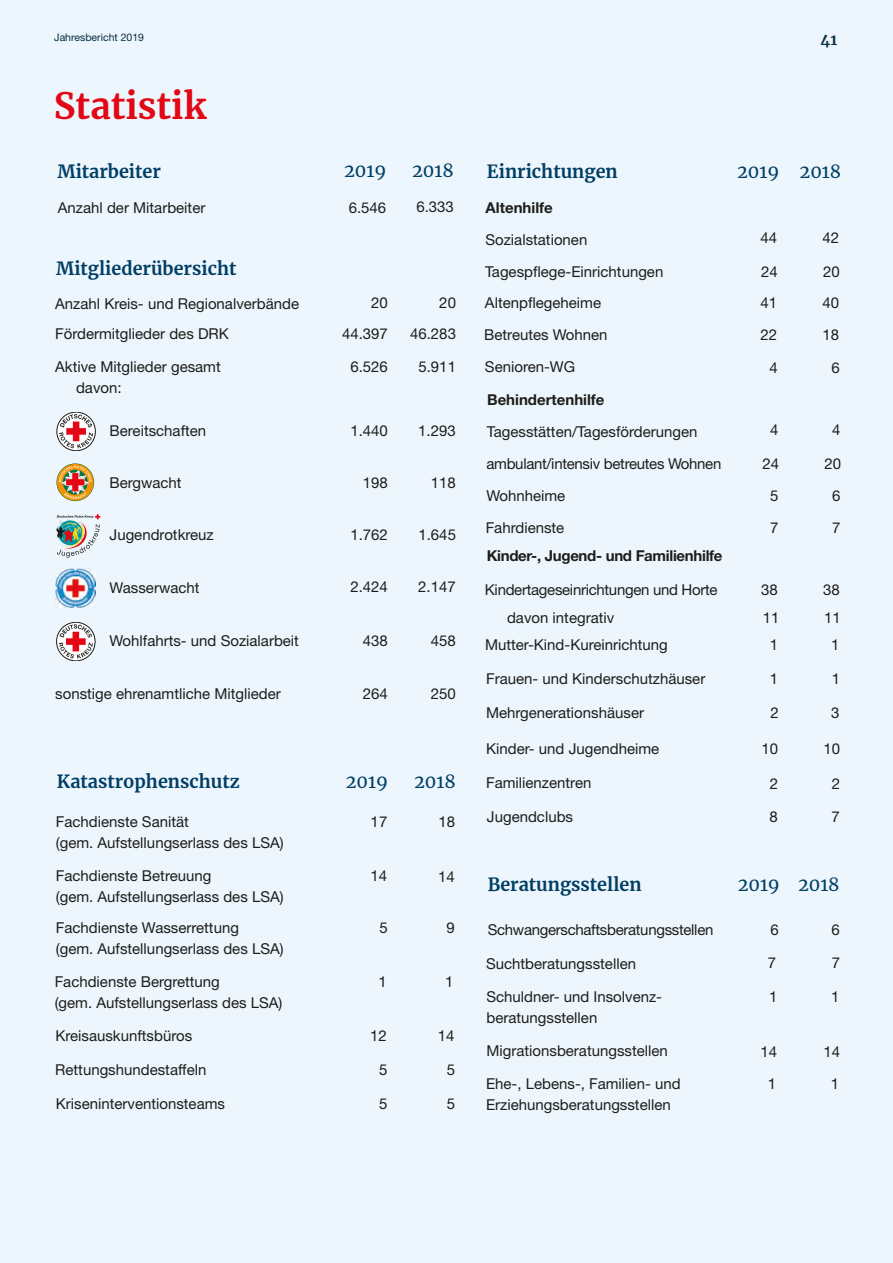
<style>
.page{position:relative;width:893px;height:1263px;background:#edf6fc}
.page>*{position:absolute;margin:0;border:0;box-sizing:border-box;transform-origin:0 0}
.t1{font:700 36px "Merriweather";color:#e30614}
.t2{font:700 18px "Merriweather";color:#003e66}
.t3{font:18px "Merriweather";color:#003e66}
.t4{font:15px/21px "Helvetica Neue";color:#1d1d1b}
.t5{font:15px "Helvetica Neue";letter-spacing:-.02em;color:#1d1d1b}
.t6{font:700 15px "Helvetica Neue";letter-spacing:-.01em;color:#1d1d1b}
.t7{font:700 15px "Merriweather";color:#082f43}
.t8{font:10.5px "Helvetica Neue";color:#082f43}
</style>
<div class="page">
<svg style="left:56px;top:463px;width:38px;height:38px"></svg>
<svg style="left:57px;top:464px;width:37px;height:37px"></svg>
<svg style="left:59px;top:466px;width:33px;height:33px"></svg>
<svg style="left:57px;top:412px;width:38px;height:39px"></svg>
<div style="left:57px;top:412px;width:38px;height:39px;border:1px solid #1d1d1b;border-radius:50%"></div>
<svg style="left:59px;top:414px;width:34px;height:34px"></svg>
<svg style="left:57px;top:514px;width:43px;height:44px"></svg>
<img style="left:56px;top:568px;width:39px;height:40px">
<svg style="left:57px;top:622px;width:38px;height:39px"></svg>
<div style="left:56px;top:622px;width:39px;height:39px;border:1px solid #1d1d1b;border-radius:50%"></div>
<svg style="left:59px;top:624px;width:34px;height:35px"></svg>
<p class="t8" style="left:54px;top:31px;width:91px">Jahresbericht 2019</p>
<p class="t7" style="left:820px;top:29px;width:18px">41</p>
<h1 class="t1" style="left:54px;top:81px;width:154px">Statistik</h1>
<p class="t2" style="left:57px;top:159px;width:105px">Mitarbeiter</p>
<p class="t4" style="left:58px;top:197px;width:149px">anzahl der Mitarbeiter</p>
<p class="t2" style="left:56px;top:256px;width:182px">Mitgliederübersicht</p>
<p class="t4" style="left:55px;top:293px;width:245px">anzahl Kreis- und Regionalverbände</p>
<p class="t4" style="left:55px;top:323px;width:175px">Fördermitglieder des DRK</p>
<p class="t4" style="left:76px;top:356px;width:146px;text-indent:-21px">aktive Mitglieder gesamt davon:</p>
<p class="t4" style="left:110px;top:420px;width:98px">bereitschaften</p>
<p class="t4" style="left:110px;top:472px;width:74px">bergwacht</p>
<p class="t4" style="left:110px;top:524px;width:106px">Jugendrotkreuz</p>
<p class="t4" style="left:110px;top:576px;width:91px">Wasserwacht</p>
<p class="t4" style="left:110px;top:630px;width:191px">Wohlfahrts- und sozialarbeit</p>
<p class="t3" style="left:344px;top:158px;width:44px">2019</p>
<p class="t3" style="left:412px;top:158px;width:43px">2018</p>
<p class="t4" style="left:349px;top:197px;width:39px">6.546</p>
<p class="t4" style="left:416px;top:196px;width:39px">6.333</p>
<p class="t4" style="left:371px;top:292px;width:18px">20</p>
<p class="t4" style="left:439px;top:292px;width:18px">20</p>
<p class="t4" style="left:342px;top:323px;width:47px">44.397</p>
<p class="t4" style="left:410px;top:323px;width:47px">46.283</p>
<p class="t4" style="left:350px;top:356px;width:39px">6.526</p>
<p class="t4" style="left:418px;top:356px;width:39px">5.911</p>
<p class="t4" style="left:350px;top:420px;width:39px">1.440</p>
<p class="t4" style="left:418px;top:420px;width:39px">1.293</p>
<p class="t4" style="left:363px;top:472px;width:27px">198</p>
<p class="t4" style="left:431px;top:472px;width:27px">118</p>
<p class="t4" style="left:350px;top:524px;width:39px">1.762</p>
<p class="t4" style="left:418px;top:524px;width:39px">1.645</p>
<p class="t4" style="left:350px;top:576px;width:39px">2.424</p>
<p class="t4" style="left:418px;top:576px;width:39px">2.147</p>
<p class="t4" style="left:363px;top:630px;width:27px">438</p>
<p class="t4" style="left:431px;top:630px;width:27px">458</p>
<p class="t4" style="left:55px;top:683px;width:227px">sonstige ehrenamtliche Mitglieder</p>
<p class="t4" style="left:363px;top:683px;width:27px">264</p>
<p class="t4" style="left:431px;top:683px;width:27px">250</p>
<p class="t2" style="left:57px;top:769px;width:184px">Katastrophenschutz</p>
<p class="t4" style="left:56px;top:811px;width:229px">Fachdienste sanität<br>(gem. aufstellungserlass des Lsa)</p>
<p class="t4" style="left:56px;top:865px;width:229px">Fachdienste betreuung<br>(gem. aufstellungserlass des Lsa)</p>
<p class="t4" style="left:56px;top:917px;width:229px">Fachdienste Wasserrettung<br>(gem. aufstellungserlass des Lsa)</p>
<p class="t3" style="left:346px;top:769px;width:44px">2019</p>
<p class="t3" style="left:414px;top:769px;width:43px">2018</p>
<p class="t4" style="left:371px;top:811px;width:18px">17</p>
<p class="t4" style="left:438px;top:811px;width:18px">18</p>
<p class="t4" style="left:370px;top:865px;width:18px">14</p>
<p class="t4" style="left:438px;top:866px;width:18px">14</p>
<p class="t4" style="left:380px;top:917px;width:10px">5</p>
<p class="t4" style="left:446px;top:917px;width:10px">9</p>
<p class="t4" style="left:55px;top:971px;width:229px">Fachdienste bergrettung<br>(gem. aufstellungserlass des Lsa)</p>
<p class="t4" style="left:378px;top:971px;width:10px">1</p>
<p class="t4" style="left:445px;top:970px;width:10px">1</p>
<p class="t4" style="left:55px;top:1025px;width:138px">Kreisauskunftsbüros</p>
<p class="t4" style="left:55px;top:1059px;width:153px">Rettungshundestaffeln</p>
<p class="t4" style="left:56px;top:1092px;width:171px">Kriseninterventionsteams</p>
<p class="t4" style="left:370px;top:1025px;width:18px">12</p>
<p class="t4" style="left:438px;top:1025px;width:18px">14</p>
<p class="t4" style="left:379px;top:1059px;width:10px">5</p>
<p class="t4" style="left:447px;top:1059px;width:10px">5</p>
<p class="t4" style="left:379px;top:1092px;width:10px">5</p>
<p class="t4" style="left:447px;top:1092px;width:10px">5</p>
<p class="t2" style="left:487px;top:159px;width:132px">Einrichtungen</p>
<p class="t3" style="left:737px;top:159px;width:106px">2019 2018</p>
<p class="t6" style="left:486px;top:198px;width:69px">Altenhilfe</p>
<p class="t4" style="left:485px;top:229px;width:103px">sozialstationen</p>
<p class="t4" style="left:760px;top:227px;width:18px">44</p>
<p class="t4" style="left:822px;top:227px;width:18px">42</p>
<p class="t4" style="left:485px;top:261px;width:180px">tagespflege-einrichtungen</p>
<p class="t4" style="left:761px;top:261px;width:18px">24</p>
<p class="t4" style="left:823px;top:261px;width:18px">20</p>
<p class="t4" style="left:485px;top:292px;width:118px">altenpflegeheime</p>
<p class="t4" style="left:760px;top:292px;width:18px">41</p>
<p class="t4" style="left:822px;top:292px;width:18px">40</p>
<p class="t4" style="left:484px;top:324px;width:125px">betreutes Wohnen</p>
<p class="t4" style="left:760px;top:324px;width:18px">22</p>
<p class="t4" style="left:822px;top:324px;width:18px">18</p>
<p class="t4" style="left:485px;top:356px;width:92px">senioren-WG</p>
<p class="t4" style="left:769px;top:357px;width:10px">4</p>
<p class="t4" style="left:831px;top:357px;width:10px">6</p>
<p class="t6" style="left:487px;top:391px;width:119px">Behindertenhilfe</p>
<p class="t4" style="left:487px;top:421px;width:212px">tagesstätten/tagesförderungen</p>
<p class="t4" style="left:770px;top:419px;width:10px">4</p>
<p class="t4" style="left:832px;top:419px;width:10px">4</p>
<p class="t5" style="left:486px;top:455px;width:236px">ambulant/intensiv betreutes Wohnen</p>
<p class="t4" style="left:762px;top:453px;width:18px">24</p>
<p class="t4" style="left:824px;top:453px;width:18px">20</p>
<p class="t4" style="left:486px;top:485px;width:80px">Wohnheime</p>
<p class="t4" style="left:770px;top:485px;width:10px">5</p>
<p class="t4" style="left:832px;top:485px;width:10px">6</p>
<p class="t4" style="left:486px;top:517px;width:80px">Fahrdienste</p>
<p class="t4" style="left:770px;top:517px;width:10px">7</p>
<p class="t4" style="left:832px;top:517px;width:10px">7</p>
<p class="t6" style="left:487px;top:547px;width:237px">Kinder-, Jugend- und Familienhilfe</p>
<p class="t5" style="left:485px;top:581px;width:234px">Kindertageseinrichtungen und horte</p>
<p class="t4" style="left:761px;top:579px;width:18px">38</p>
<p class="t4" style="left:823px;top:579px;width:18px">38</p>
<p class="t4" style="left:507px;top:607px;width:109px">davon integrativ</p>
<p class="t4" style="left:763px;top:607px;width:18px">11</p>
<p class="t4" style="left:824px;top:607px;width:18px">11</p>
<p class="t4" style="left:485px;top:634px;width:184px">Mutter-Kind-Kureinrichtung</p>
<p class="t4" style="left:486px;top:668px;width:221px">Frauen- und Kinderschutzhäuser</p>
<p class="t4" style="left:486px;top:702px;width:159px">Mehrgenerationshäuser</p>
<p class="t4" style="left:486px;top:738px;width:175px">Kinder- und Jugendheime</p>
<p class="t4" style="left:486px;top:772px;width:107px">Familienzentren</p>
<p class="t4" style="left:770px;top:634px;width:10px">1</p>
<p class="t4" style="left:831px;top:634px;width:10px">1</p>
<p class="t4" style="left:770px;top:668px;width:10px">1</p>
<p class="t4" style="left:832px;top:668px;width:10px">1</p>
<p class="t4" style="left:770px;top:702px;width:10px">2</p>
<p class="t4" style="left:831px;top:702px;width:10px">3</p>
<p class="t4" style="left:761px;top:738px;width:18px">10</p>
<p class="t4" style="left:823px;top:738px;width:18px">10</p>
<p class="t4" style="left:770px;top:773px;width:10px">2</p>
<p class="t4" style="left:832px;top:773px;width:10px">2</p>
<p class="t4" style="left:487px;top:806px;width:88px">Jugendclubs</p>
<p class="t4" style="left:769px;top:806px;width:10px">8</p>
<p class="t4" style="left:831px;top:806px;width:10px">7</p>
<p class="t2" style="left:488px;top:872px;width:155px">Beratungsstellen</p>
<p class="t5" style="left:488px;top:920px;width:227px">schwangerschaftsberatungsstellen</p>
<p class="t4" style="left:486px;top:947px;width:178px;line-height:32.7px">suchtberatungsstellen schuldner- und Insolvenz-</p>
<p class="t4" style="left:486px;top:1001px;width:183px;line-height:32.8px">beratungsstellen<br>Migrationsberatungsstellen</p>
<p class="t4" style="left:486px;top:1073px;width:196px">ehe-, Lebens-, Familien- und erziehungsberatungsstellen</p>
<p class="t3" style="left:738px;top:872px;width:103px">2019 2018</p>
<p class="t4" style="left:770px;top:918px;width:10px">6</p>
<p class="t4" style="left:831px;top:918px;width:10px">6</p>
<p class="t4" style="left:768px;top:952px;width:10px">7</p>
<p class="t4" style="left:832px;top:952px;width:10px">7</p>
<p class="t4" style="left:769px;top:986px;width:10px">1</p>
<p class="t4" style="left:831px;top:986px;width:10px">1</p>
<p class="t4" style="left:760px;top:1041px;width:18px">14</p>
<p class="t4" style="left:823px;top:1041px;width:18px">14</p>
<p class="t4" style="left:768px;top:1073px;width:10px">1</p>
<p class="t4" style="left:831px;top:1073px;width:10px">1</p>
</div>
